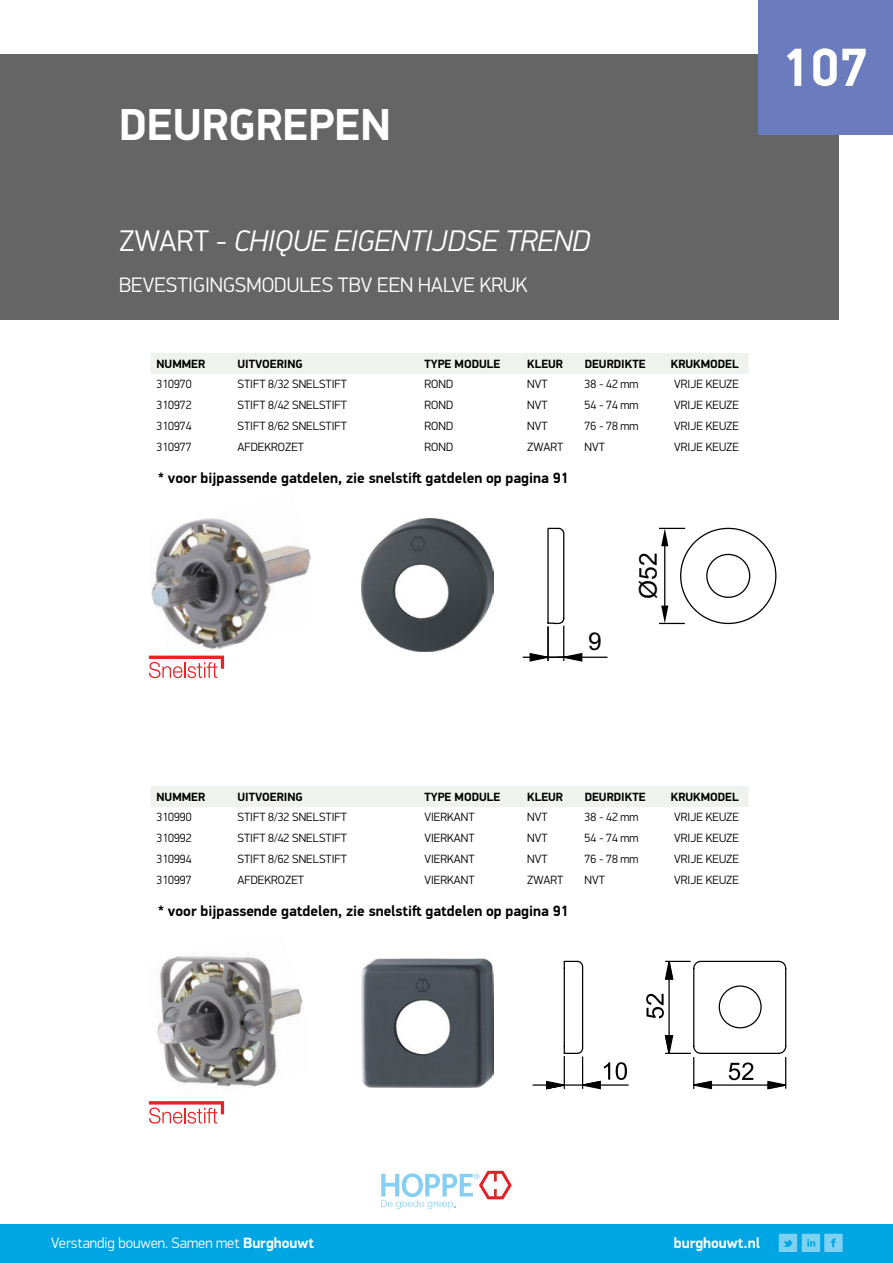
<style>
.page{position:relative;width:893px;height:1263px;background:#fff}
.page>*{position:absolute;margin:0;border:0;box-sizing:border-box;transform-origin:0 0}
.t1{font:700 54px "PF Din Display Pro";color:#fff}
.t2{font:700 45px "PF Din Display Pro";color:#fff}
.t3{font:italic 300 30px "PF Din Display Pro";color:#fff}
.t4{font:24.6px "Arial";color:#000}
.t5{font:300 21px "PF Din Display Pro";color:#fff}
.t6{font:700 15px "PF Din Display Pro";color:#000}
.t7{font:300 15px "PF Din Display Pro";color:#fff}
.t8{font:700 15px "PF Din Display Pro";color:#fff}
.t9{font:300 12px "PF Din Display Pro";color:#000}
.t10{font:700 12px "PF Din Display Pro";color:#000101}
.s1{font-style:normal}
.s2{font-weight:700}
</style>
<div class="page">
<div style="left:0;top:54px;width:839px;height:266px;background:#656565"></div>
<div style="left:0;top:1225px;width:893px;height:38px;background:#00a5e4"></div>
<div style="left:758px;top:0;width:135px;height:135px;background:#6a7cbd"></div>
<svg style="left:779px;top:1234px;width:64px;height:18px"></svg>
<svg style="left:381px;top:1171px;width:131px;height:38px"></svg>
<div style="left:151px;top:353px;width:597px;height:21px;background:#f0f2ed"></div>
<div style="left:151px;top:786px;width:597px;height:21px;background:#f0f2ed"></div>
<img style="left:150px;top:518px;width:161px;height:144px">
<img style="left:157px;top:956px;width:146px;height:131px">
<img style="left:362px;top:519px;width:132px;height:132px">
<img style="left:362px;top:959px;width:132px;height:128px">
<svg style="left:523px;top:528px;width:253px;height:134px"></svg>
<svg style="left:533px;top:961px;width:253px;height:128px"></svg>
<div style="left:719px;top:985px;width:43px;height:43px;border:1px solid #000;border-radius:50%"></div>
<svg style="left:149px;top:1101px;width:75px;height:23px"></svg>
<svg style="left:149px;top:656px;width:75px;height:22px"></svg>
<h2 class="t2" style="left:119px;top:97px;width:273px">DEURGREPEN</h2>
<h3 class="t3" style="left:119px;top:223px;width:473px"><span class="s1">ZWART -</span> CHIQUE EIGENTIJDSE TREND</h3>
<h3 class="t5" style="left:119px;top:273px;width:410px">BEVESTIGINGSMODULES TBV EEN HALVE KRUK</h3>
<p class="t10" style="left:157px;top:357px;width:50px">NUMMER</p>
<p class="t10" style="left:237px;top:357px;width:67px">UITVOERING</p>
<p class="t10" style="left:424px;top:357px;width:77px">TYPE MODULE</p>
<p class="t10" style="left:527px;top:357px;width:37px">KLEUR</p>
<p class="t10" style="left:585px;top:357px;width:62px">DEURDIKTE</p>
<p class="t10" style="left:671px;top:357px;width:69px">KRUKMODEL</p>
<p class="t9" style="left:157px;top:377px;width:37px">310970</p>
<p class="t9" style="left:237px;top:377px;width:111px">STIFT 8/32 SNELSTIFT</p>
<p class="t9" style="left:424px;top:377px;width:30px">ROND</p>
<p class="t9" style="left:527px;top:377px;width:22px">NVT</p>
<p class="t9" style="left:585px;top:377px;width:55px">38 - 42 mm</p>
<p class="t9" style="left:674px;top:377px;width:66px">VRIJE KEUZE</p>
<p class="t9" style="left:157px;top:398px;width:37px">310972</p>
<p class="t9" style="left:237px;top:398px;width:111px">STIFT 8/42 SNELSTIFT</p>
<p class="t9" style="left:424px;top:398px;width:30px">ROND</p>
<p class="t9" style="left:527px;top:398px;width:22px">NVT</p>
<p class="t9" style="left:585px;top:398px;width:55px">54 - 74 mm</p>
<p class="t9" style="left:674px;top:398px;width:66px">VRIJE KEUZE</p>
<p class="t9" style="left:157px;top:419px;width:37px">310974</p>
<p class="t9" style="left:237px;top:419px;width:111px">STIFT 8/62 SNELSTIFT</p>
<p class="t9" style="left:424px;top:419px;width:30px">ROND</p>
<p class="t9" style="left:527px;top:419px;width:22px">NVT</p>
<p class="t9" style="left:585px;top:419px;width:55px">76 - 78 mm</p>
<p class="t9" style="left:674px;top:419px;width:66px">VRIJE KEUZE</p>
<p class="t9" style="left:157px;top:440px;width:37px">310977</p>
<p class="t9" style="left:237px;top:440px;width:68px">AFDEKROZET</p>
<p class="t9" style="left:424px;top:440px;width:30px">ROND</p>
<p class="t9" style="left:527px;top:440px;width:38px">ZWART</p>
<p class="t9" style="left:585px;top:440px;width:22px">NVT</p>
<p class="t9" style="left:674px;top:440px;width:66px">VRIJE KEUZE</p>
<p class="t6" style="left:158px;top:469px;width:413px">* voor bijpassende gatdelen, zie snelstift gatdelen op pagina 91</p>
<h3 class="t4" style="left:588px;top:624px;width:15px">9</h3>
<h3 class="t4" style="left:631px;top:599px;width:48px;rotate:-90deg">Ø52</h3>
<h1 class="t1" style="left:782px;top:35px;width:88px">107</h1>
<p class="t10" style="left:157px;top:790px;width:50px">NUMMER</p>
<p class="t10" style="left:237px;top:790px;width:67px">UITVOERING</p>
<p class="t10" style="left:424px;top:790px;width:77px">TYPE MODULE</p>
<p class="t10" style="left:527px;top:790px;width:37px">KLEUR</p>
<p class="t10" style="left:585px;top:790px;width:62px">DEURDIKTE</p>
<p class="t10" style="left:671px;top:790px;width:69px">KRUKMODEL</p>
<p class="t9" style="left:157px;top:810px;width:37px">310990</p>
<p class="t9" style="left:237px;top:810px;width:111px">STIFT 8/32 SNELSTIFT</p>
<p class="t9" style="left:424px;top:810px;width:52px">VIERKANT</p>
<p class="t9" style="left:527px;top:810px;width:22px">NVT</p>
<p class="t9" style="left:585px;top:810px;width:55px">38 - 42 mm</p>
<p class="t9" style="left:674px;top:810px;width:66px">VRIJE KEUZE</p>
<p class="t9" style="left:157px;top:831px;width:37px">310992</p>
<p class="t9" style="left:237px;top:831px;width:111px">STIFT 8/42 SNELSTIFT</p>
<p class="t9" style="left:424px;top:831px;width:52px">VIERKANT</p>
<p class="t9" style="left:527px;top:831px;width:22px">NVT</p>
<p class="t9" style="left:585px;top:831px;width:55px">54 - 74 mm</p>
<p class="t9" style="left:674px;top:831px;width:66px">VRIJE KEUZE</p>
<p class="t9" style="left:157px;top:852px;width:37px">310994</p>
<p class="t9" style="left:237px;top:852px;width:111px">STIFT 8/62 SNELSTIFT</p>
<p class="t9" style="left:424px;top:852px;width:52px">VIERKANT</p>
<p class="t9" style="left:527px;top:852px;width:22px">NVT</p>
<p class="t9" style="left:585px;top:852px;width:55px">76 - 78 mm</p>
<p class="t9" style="left:674px;top:852px;width:66px">VRIJE KEUZE</p>
<p class="t9" style="left:157px;top:873px;width:37px">310997</p>
<p class="t9" style="left:237px;top:873px;width:68px">AFDEKROZET</p>
<p class="t9" style="left:424px;top:873px;width:52px">VIERKANT</p>
<p class="t9" style="left:527px;top:873px;width:38px">ZWART</p>
<p class="t9" style="left:585px;top:873px;width:22px">NVT</p>
<p class="t9" style="left:674px;top:873px;width:66px">VRIJE KEUZE</p>
<p class="t6" style="left:158px;top:902px;width:413px">* voor bijpassende gatdelen, zie snelstift gatdelen op pagina 91</p>
<p class="t7" style="left:51px;top:1234px;width:265px">Verstandig bouwen. Samen met <span class="s2">Burghouwt</span></p>
<p class="t8" style="left:674px;top:1234px;width:88px">burghouwt.nl</p>
</div>
